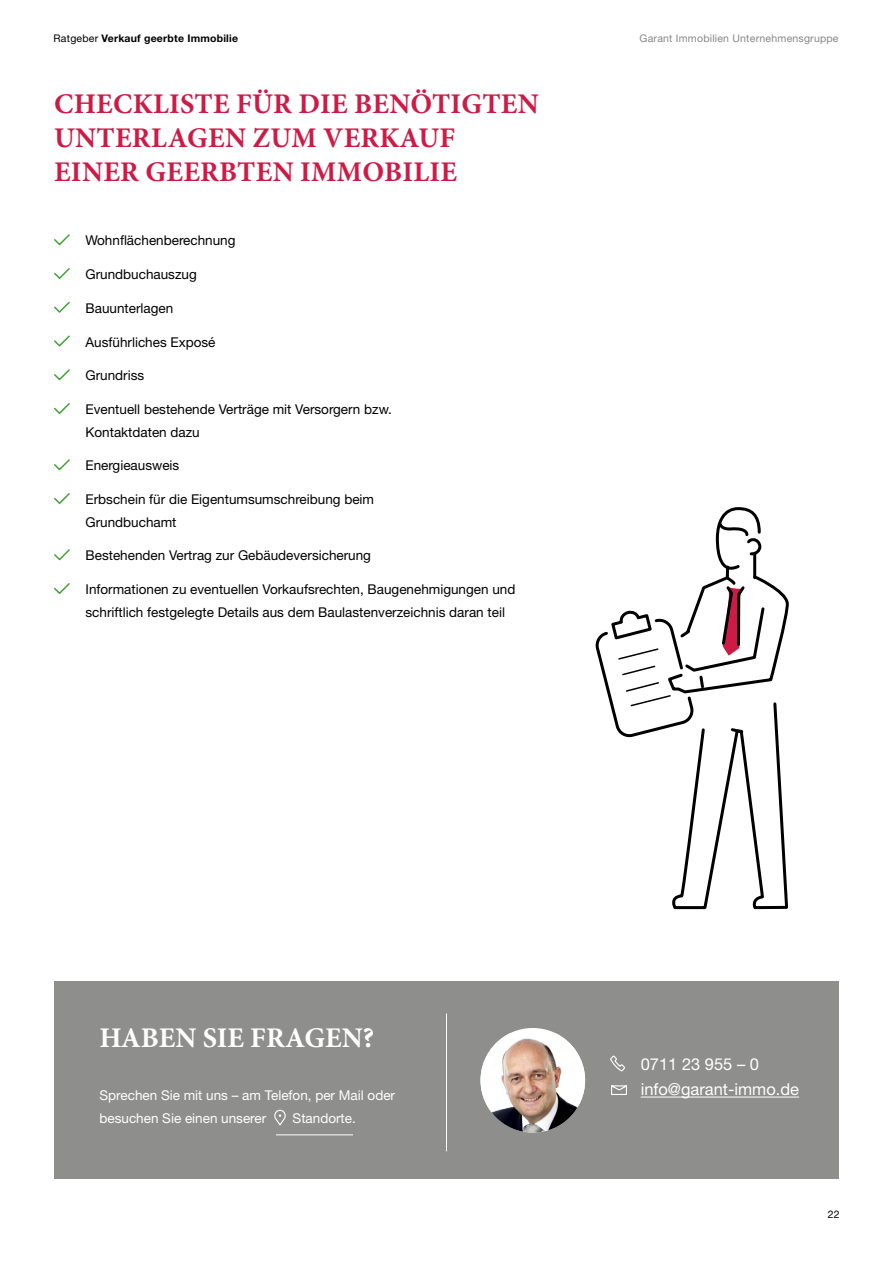
<style>
.page{position:relative;width:893px;height:1263px;background:#fff}
.page>*{position:absolute;margin:0;border:0;box-sizing:border-box;transform-origin:0 0}
.t1{font:700 28.5px/34.2px "Minion Pro";letter-spacing:.01em;color:#cd1b45}
.t2{font:700 28.5px "Minion Pro";color:#fff}
.t3{font:16.5px/25.5px "Helvetica Neue LT Std";color:#fff}
.t4{font:13.5px/22.5px "Helvetica Neue LT Std";color:#000}
.t5{font:13.5px/22.5px "Helvetica Neue LT Std";color:#fff}
.t6{font:10.5px "Helvetica Neue LT Std";letter-spacing:.02em;color:#878787}
.t7{font:700 10.5px "Helvetica Neue LT Std";letter-spacing:.02em;color:#000}
.t8{font:10.5px "Helvetica Neue LT Std";color:#000}
.s1{font-weight:400}
</style>
<div class="page">
<svg style="left:54px;top:234px;width:16px;height:12px"></svg>
<svg style="left:54px;top:268px;width:16px;height:11px"></svg>
<svg style="left:54px;top:301px;width:16px;height:12px"></svg>
<svg style="left:54px;top:335px;width:16px;height:12px"></svg>
<svg style="left:54px;top:369px;width:16px;height:12px"></svg>
<svg style="left:54px;top:403px;width:16px;height:11px"></svg>
<svg style="left:54px;top:459px;width:16px;height:12px"></svg>
<svg style="left:54px;top:493px;width:16px;height:11px"></svg>
<svg style="left:54px;top:549px;width:16px;height:12px"></svg>
<svg style="left:54px;top:583px;width:16px;height:11px"></svg>
<div style="left:54px;top:981px;width:785px;height:198px;background:#8e8e8d"></div>
<hr style="left:641px;top:1097px;width:158px;height:1px;background:#fff">
<hr style="left:276px;top:1134px;width:77px;height:1px;background:#fff">
<img style="left:480px;top:1033px;width:105px;height:99px">
<hr style="left:446px;top:1013px;width:1px;height:138px;background:#fff">
<svg style="left:610px;top:1055px;width:15px;height:17px"></svg>
<svg style="left:611px;top:1085px;width:16px;height:10px"></svg>
<svg style="left:274px;top:1109px;width:12px;height:17px"></svg>
<svg style="left:596px;top:507px;width:193px;height:403px"></svg>
<p class="t7" style="left:54px;top:31px;width:186px"><span class="s1">Ratgeber</span> Verkauf geerbte Immobilie</p>
<h1 class="t1" style="left:54px;top:86px;width:486px">CHECKLISTE FÜR DIE BENÖTIGTEN<br>UNTERLAGEN ZUM VERKAUF<br>EINER GEERBTEN IMMOBILIE</h1>
<p class="t4" style="left:85px;top:229px;width:152px">Wohnflächenberechnung</p>
<p class="t4" style="left:85px;top:263px;width:113px">Grundbuchauszug</p>
<p class="t4" style="left:85px;top:297px;width:89px">Bauunterlagen</p>
<p class="t4" style="left:85px;top:330px;width:132px">Ausführliches Exposé</p>
<p class="t4" style="left:85px;top:364px;width:60px">Grundriss</p>
<p class="t4" style="left:85px;top:398px;width:308px">Eventuell bestehende Verträge mit Versorgern bzw.<br>Kontaktdaten dazu</p>
<p class="t4" style="left:85px;top:454px;width:95px">Energieausweis</p>
<p class="t4" style="left:85px;top:488px;width:290px">Erbschein für die Eigentumsumschreibung beim<br>Grundbuchamt</p>
<p class="t4" style="left:85px;top:544px;width:287px">Bestehenden Vertrag zur Gebäudeversicherung</p>
<p class="t4" style="left:85px;top:578px;width:431px">Informationen zu eventuellen Vorkaufsrechten, Baugenehmigungen und schriftlich festgelegte Details aus dem Baulastenverzeichnis daran teil</p>
<p class="t6" style="left:640px;top:32px;width:200px">Garant Immobilien Unternehmensgruppe</p>
<h1 class="t2" style="left:99px;top:1018px;width:276px">HABEN SIE FRAGEN?</h1>
<p class="t5" style="left:99px;top:1084px;width:297px">Sprechen Sie mit uns – am Telefon, per Mail oder besuchen Sie einen unserer</p>
<p class="t5" style="left:293px;top:1107px;width:65px">Standorte.</p>
<p class="t3" style="left:641px;top:1051px;width:160px">0711 23 955 – 0 info@garant-immo.de</p>
<p class="t8" style="left:828px;top:1207px;width:13px">22</p>
</div>
